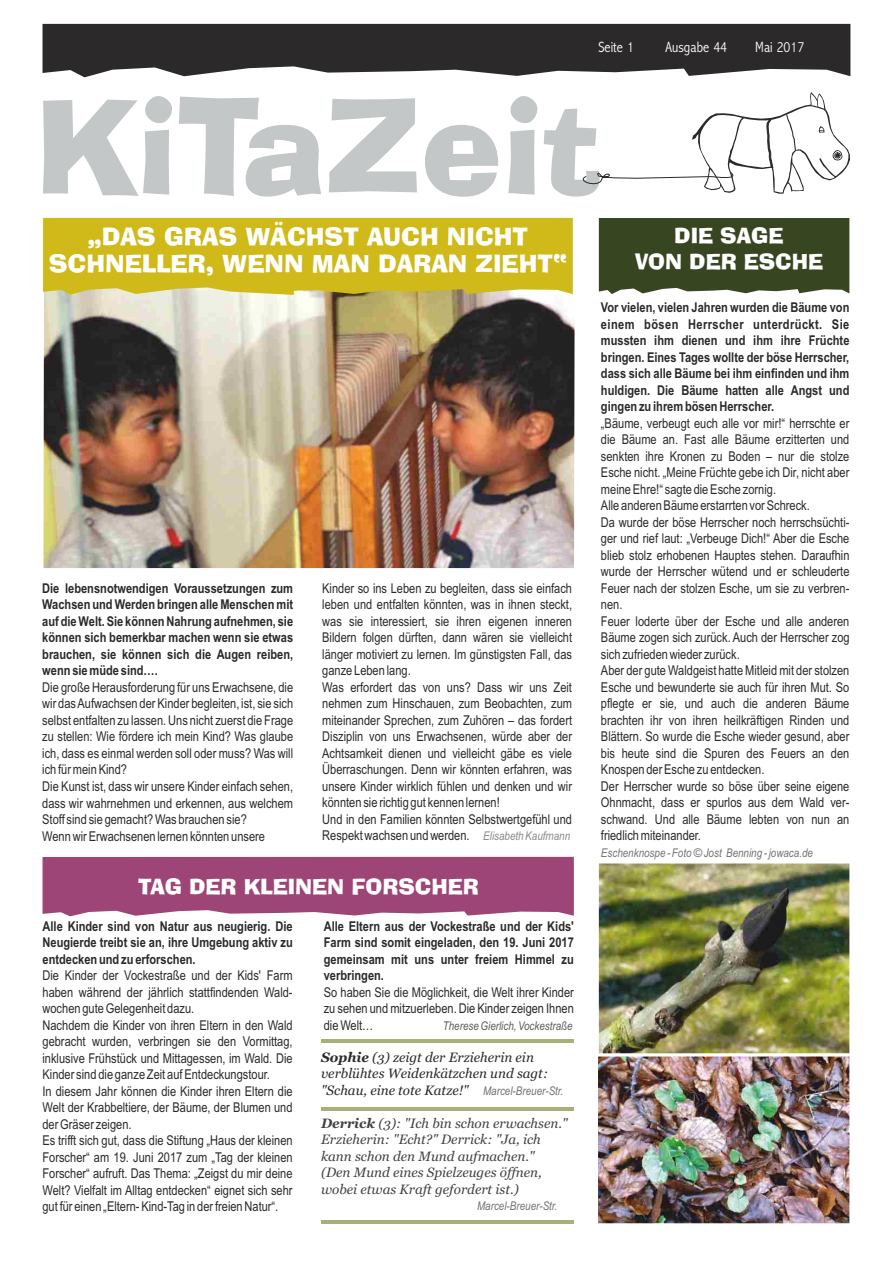
<style>
.page{position:relative;width:893px;height:1263px;background:#fff}
.page>*{position:absolute;margin:0;border:0;box-sizing:border-box;transform-origin:0 0}
.t1{font:130.2px "Ad Lib BT";color:#c4c7c7}
.t2{font:24px/27px "Ad Lib BT";color:#fff;text-align:center}
.t3{font:21px/25.8px "Ad Lib BT";color:#fff;text-align:center}
.t4{font:300 condensed 15px "Abadi";color:#fff}
.t5{font:13.5px/16.5px "Arial Narrow";color:#2b2929}
.t6{font:700 13.5px/16.5px "Arial Narrow";color:#2b2929;text-align:justify}
.t7{font:italic 13.5px/16.5px "Georgia";color:#424242}
.t8{font:italic 13.5px/16.5px "Georgia";color:#2b2929}
.t9{font:italic 12px "Arial Narrow";color:#737370}
.t10{font:italic 12px "Arial Narrow";color:#5c5c5c}
.s1{font-style:italic;font-size:12px;color:#8a8a8a}
.s2{font-weight:700}
.s3{font-family:"Arial Narrow";font-size:12px;color:#737370}
.s4{font-family:"Arial"}
</style>
<div class="page">
<img style="left:43px;top:295px;width:531px;height:273px">
<svg style="left:43px;top:24px;width:807px;height:53px;background:#414040"></svg>
<svg style="left:582px;top:92px;width:268px;height:102px"></svg>
<svg style="left:43px;top:218px;width:530px;height:77px;background:#cfbb22"></svg>
<div style="left:43px;top:857px;width:531px;height:59px;background:#9e4578"></div>
<img style="left:598px;top:1056px;width:251px;height:167px">
<div style="left:599px;top:218px;width:250px;height:76px;background:#384521"></div>
<hr style="left:321px;top:1039px;width:253px;height:3px;background:#a8b07a">
<hr style="left:321px;top:1107px;width:253px;height:3px;background:#a8b07a">
<hr style="left:321px;top:1221px;width:253px;height:3px;background:#a8b07a">
<img style="left:599px;top:863px;width:250px;height:190px">
<p class="t4" style="left:598px;top:41px;width:37px">Seite 1</p>
<p class="t4" style="left:665px;top:41px;width:63px">Ausgabe 44</p>
<p class="t4" style="left:755px;top:41px;width:51px">Mai 2017</p>
<h1 class="t1" style="left:35px;top:93px;width:568px">KiTaZeit</h1>
<h2 class="t2" style="left:49px;top:226px;width:520px">„DAS GRAS WÄCHST AUCH NICHT<br>SCHNELLER, WENN MAN DARAN ZIEHT“</h2>
<p class="t6" style="left:42px;top:581px;width:252px">Die lebensnotwendigen Voraussetzungen zum</p>
<p class="t5" style="left:322px;top:581px;width:251px">Kinder so ins Leben zu begleiten, dass sie einfach</p>
<p class="t6" style="left:42px;top:598px;width:252px">Wachsen und Werden bringen alle Menschen mit</p>
<p class="t5" style="left:322px;top:598px;width:251px">leben und entfalten könnten, was in ihnen steckt,</p>
<p class="t6" style="left:42px;top:614px;width:252px">auf die Welt. Sie können Nahrung aufnehmen, sie</p>
<p class="t5" style="left:322px;top:614px;width:251px">was sie interessiert, sie ihren eigenen inneren</p>
<p class="t6" style="left:42px;top:631px;width:252px">können sich bemerkbar machen wenn sie etwas</p>
<p class="t5" style="left:322px;top:631px;width:251px">Bildern folgen dürften, dann wären sie vielleicht</p>
<p class="t6" style="left:42px;top:647px;width:252px">brauchen, sie können sich die Augen reiben,</p>
<p class="t5" style="left:322px;top:647px;width:251px">länger motiviert zu lernen. Im günstigsten Fall, das</p>
<p class="t6" style="left:42px;top:664px;width:117px">wenn sie müde sind….</p>
<p class="t5" style="left:322px;top:664px;width:90px">ganze Leben lang.</p>
<p class="t5" style="left:42px;top:680px;width:252px">Die große Herausforderung für uns Erwachsene, die</p>
<p class="t5" style="left:322px;top:680px;width:251px">Was erfordert das von uns? Dass wir uns Zeit</p>
<p class="t5" style="left:42px;top:697px;width:252px">wir das Aufwachsen der Kinder begleiten, ist, sie sich</p>
<p class="t5" style="left:322px;top:697px;width:251px">nehmen zum Hinschauen, zum Beobachten, zum</p>
<p class="t5" style="left:42px;top:713px;width:252px">selbst entfalten zu lassen. Uns nicht zuerst die Frage</p>
<p class="t5" style="left:322px;top:713px;width:251px">miteinander Sprechen, zum Zuhören – das fordert</p>
<p class="t5" style="left:42px;top:730px;width:252px">zu stellen: Wie fördere ich mein Kind? Was glaube</p>
<p class="t5" style="left:322px;top:730px;width:251px">Disziplin von uns Erwachsenen, würde aber der</p>
<p class="t5" style="left:42px;top:746px;width:252px">ich, dass es einmal werden soll oder muss? Was will</p>
<p class="t5" style="left:322px;top:746px;width:251px">Achtsamkeit dienen und vielleicht gäbe es viele</p>
<p class="t5" style="left:42px;top:763px;width:86px">ich für mein Kind?</p>
<p class="t5" style="left:322px;top:763px;width:251px">Überraschungen. Denn wir könnten erfahren, was</p>
<p class="t5" style="left:42px;top:779px;width:252px">Die Kunst ist, dass wir unsere Kinder einfach sehen,</p>
<p class="t5" style="left:322px;top:779px;width:251px">unsere Kinder wirklich fühlen und denken und wir</p>
<p class="t5" style="left:42px;top:796px;width:252px">dass wir wahrnehmen und erkennen, aus welchem</p>
<p class="t5" style="left:322px;top:796px;width:179px">könnten sie richtig gut kennen lernen!</p>
<p class="t5" style="left:42px;top:812px;width:206px">Stoff sind sie gemacht? Was brauchen sie?</p>
<p class="t5" style="left:322px;top:812px;width:251px">Und in den Familien könnten Selbstwertgefühl und</p>
<p class="t5" style="left:42px;top:829px;width:224px">Wenn wir Erwachsenen lernen könnten unsere</p>
<p class="t5" style="left:322px;top:829px;width:249px">Respekt wachsen und werden. <span class="s1">Elisabeth Kaufmann</span></p>
<h3 class="t3" style="left:138px;top:876px;width:342px">TAG DER KLEINEN FORSCHER</h3>
<p class="t6" style="left:43px;top:919px;width:252px">Alle Kinder sind von Natur aus neugierig. Die</p>
<p class="t6" style="left:324px;top:919px;width:252px">Alle Eltern aus der Vockestraße und der Kids'</p>
<p class="t6" style="left:43px;top:935px;width:252px">Neugierde treibt sie an, ihre Umgebung aktiv zu</p>
<p class="t6" style="left:324px;top:935px;width:252px">Farm sind somit eingeladen, den 19. Juni 2017</p>
<p class="t6" style="left:43px;top:952px;width:155px">entdecken und zu erforschen.</p>
<p class="t6" style="left:324px;top:952px;width:252px">gemeinsam mit uns unter freiem Himmel zu</p>
<p class="t5" style="left:43px;top:968px;width:252px">Die Kinder der Vockestraße und der Kids' Farm</p>
<p class="t6" style="left:324px;top:968px;width:62px">verbringen.</p>
<p class="t5" style="left:43px;top:985px;width:252px">haben während der jährlich stattfindenden Wald-</p>
<p class="t5" style="left:324px;top:985px;width:252px">So haben Sie die Möglichkeit, die Welt ihrer Kinder</p>
<p class="t5" style="left:43px;top:1001px;width:153px">wochen gute Gelegenheit dazu.</p>
<p class="t5" style="left:324px;top:1001px;width:252px">zu sehen und mitzuerleben. Die Kinder zeigen Ihnen</p>
<p class="t5" style="left:43px;top:1018px;width:252px">Nachdem die Kinder von ihren Eltern in den Wald</p>
<p class="t5" style="left:324px;top:1018px;width:51px">die Welt…</p>
<p class="t5" style="left:42px;top:1034px;width:252px">gebracht wurden, verbringen sie den Vormittag, inklusive Frühstück und Mittagessen, im Wald. Die Kinder sind die ganze Zeit auf Entdeckungstour.<br>In diesem Jahr können die Kinder ihren Eltern die Welt der Krabbeltiere, der Bäume, der Blumen und der Gräser zeigen.<br>Es trifft sich gut, dass die Stiftung „Haus der kleinen Forscher“ am 19. Juni 2017 zum „Tag der kleinen Forscher“ aufruft. Das Thema: „Zeigst du mir deine Welt? Vielfalt im Alltag entdecken“ eignet sich sehr gut für einen „Eltern- Kind-Tag in der freien Natur“.</p>
<p class="t10" style="left:443px;top:1021px;width:131px">Therese Gierlich, Vockestraße</p>
<p class="t8" style="left:321px;top:1050px;width:244px"><span class="s2">Sophie</span> (3) zeigt der Erzieherin ein verblühtes Weidenkätzchen und sagt: "Schau, eine tote Katze!" <span class="s3">Marcel-Breuer-Str.</span></p>
<p class="t7" style="left:321px;top:1116px;width:248px"><span class="s2">Derrick</span> (3): "Ich bin schon erwachsen." Erzieherin: "Echt?" Derrick: "Ja, ich kann schon den Mund aufmachen."<br>(Den Mund eines Spielzeuges öffnen, wobei etwas Kraft gefordert ist.)</p>
<p class="t9" style="left:477px;top:1201px;width:82px">Marcel-Breuer-Str.</p>
<h3 class="t3" style="left:635px;top:225px;width:190px">DIE SAGE<br>VON DER ESCHE</h3>
<p class="t6" style="left:601px;top:301px;width:250px">Vor vielen, vielen Jahren wurden die Bäume von einem bösen Herrscher unterdrückt. Sie mussten ihm dienen und ihm ihre Früchte bringen. Eines Tages wollte der böse Herrscher, dass sich alle Bäume bei ihm einfinden und ihm huldigen. Die Bäume hatten alle Angst und gingen zu ihrem bösen Herrscher.</p>
<p class="t5" style="left:601px;top:416px;width:250px">„Bäume, verbeugt euch alle vor mir!“ herrschte er die Bäume an. Fast alle Bäume erzitterten und senkten ihre Kronen zu Boden – nur die stolze Esche nicht. „Meine Früchte gebe ich Dir, nicht aber meine Ehre!“ sagte die Esche zornig.<br>Alle anderen Bäume erstarrten vor Schreck.<br>Da wurde der böse Herrscher noch herrschsüchti&shy;ger und rief laut: „Verbeuge Dich!“ Aber die Esche blieb stolz erhobenen Hauptes stehen. Daraufhin wurde der Herrscher wütend und er schleuderte Feuer nach der stolzen Esche, um sie zu verbren&shy;nen.<br>Feuer loderte über der Esche und alle anderen Bäume zogen sich zurück. Auch der Herrscher zog sich zufrieden wieder zurück.<br>Aber der gute Waldgeist hatte Mitleid mit der stolzen Esche und bewunderte sie auch für ihren Mut. So pflegte er sie, und auch die anderen Bäume brachten ihr von ihren heilkräftigen Rinden und Blättern. So wurde die Esche wieder gesund, aber bis heute sind die Spuren des Feuers an den Knospen der Esche zu entdecken.<br>Der Herrscher wurde so böse über seine eigene Ohnmacht, dass er spurlos aus dem Wald ver&shy;schwand. Und alle Bäume lebten von nun an friedlich miteinander.</p>
<p class="t9" style="left:601px;top:848px;width:214px">Eschenknospe - Foto <span class="s4">©</span>Jost Benning - jowaca.de</p>
</div>
